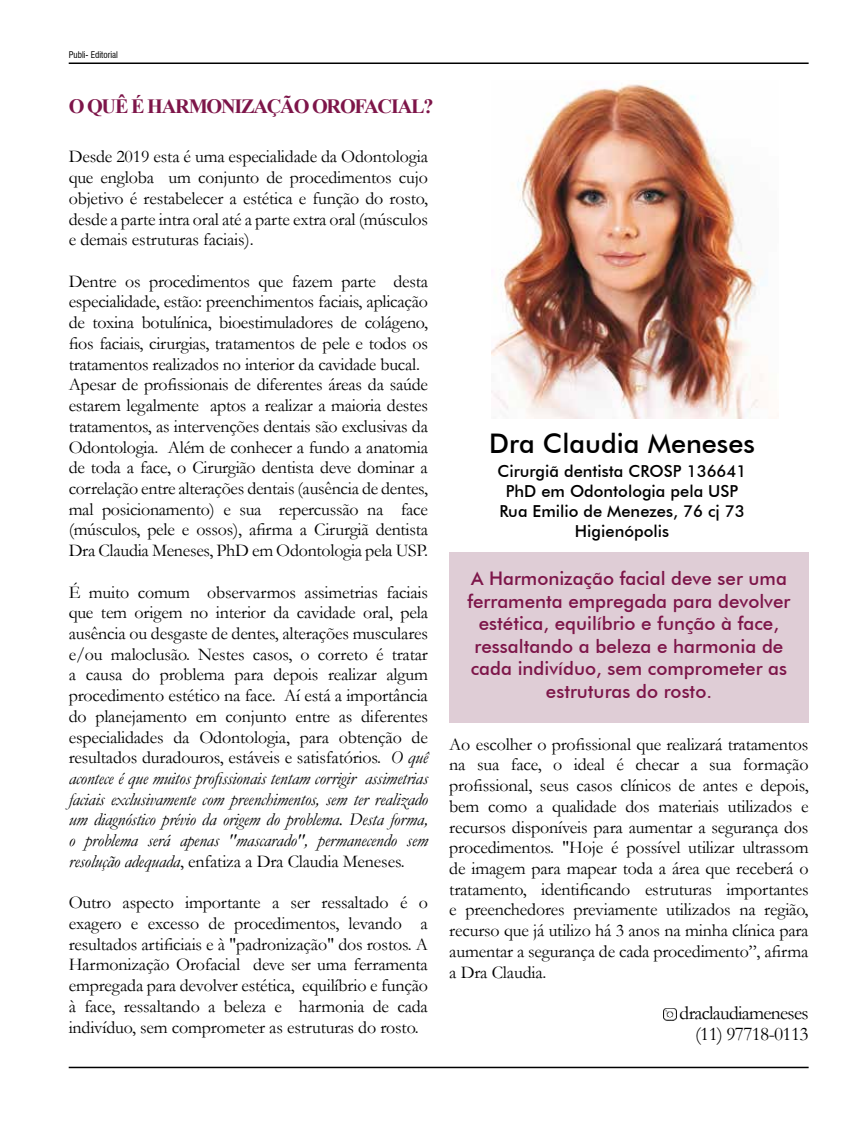
<style>
.page{position:relative;width:859px;height:1132px;background:#fff}
.page>*{position:absolute;margin:0;border:0;box-sizing:border-box;transform-origin:0 0}
.t1{font:500 27px "Futura BT";color:#000}
.t2{font:700 20.25px "Times New Roman";letter-spacing:-.06em;color:#7d1549}
.t3{font:19.5px/20.7px "Garamond";letter-spacing:-.035em;color:#000;text-align:right}
.t4{font:500 18.75px/22.5px "Futura BT";color:#7d1549;text-align:center}
.t5{font:18px/20.7px "Garamond";letter-spacing:-.015em;color:#000;text-align:justify}
.t6{font:500 16.5px/19.8px "Futura BT";color:#000;text-align:center}
.t7{font:condensed 9px "Swiss 721 BT";color:#000}
.s1{font-style:italic}
</style>
<div class="page">
<div style="left:449px;top:552px;width:360px;height:170px;background:#dfcdd6"></div>
<img style="left:664px;top:1008px;width:12px;height:13px">
<img style="left:492px;top:83px;width:274px;height:335px">
<hr style="left:69px;top:62px;width:740px;height:2px;background:#000">
<hr style="left:69px;top:1066px;width:740px;height:1px;background:#000">
<p class="t7" style="left:69px;top:49px;width:51px">Publi- Editorial</p>
<p class="t2" style="left:69px;top:92px;width:366px">O QUÊ É HARMONIZAÇÃO OROFACIAL?</p>
<p class="t5" style="left:69px;top:146px;width:361px">Desde 2019 esta é uma especialidade da Odontologia que engloba um conjunto de procedimentos cujo objetivo é restabelecer a estética e função do rosto, desde a parte intra oral até a parte extra oral (músculos e demais estruturas faciais).</p>
<p class="t5" style="left:69px;top:270px;width:361px;text-align:left">Dentre os procedimentos que fazem parte desta especialidade, estão: preenchimentos faciais, aplicação de toxina botulínica, bioestimuladores de colágeno, fios faciais, cirurgias, tratamentos de pele e todos os tratamentos realizados no interior da cavidade bucal.<br>Apesar de profissionais de diferentes áreas da saúde estarem legalmente aptos a realizar a maioria destes tratamentos, as intervenções dentais são exclusivas da Odontologia. Além de conhecer a fundo a anatomia de toda a face, o Cirurgião dentista deve dominar a correlação entre alterações dentais (ausência de dentes, mal posicionamento) e sua repercussão na face (músculos, pele e ossos), afirma a Cirurgiã dentista Dra Claudia Meneses, PhD em Odontologia pela USP.</p>
<p class="t5" style="left:69px;top:581px;width:361px">É muito comum observarmos assimetrias faciais que tem origem no interior da cavidade oral, pela ausência ou desgaste de dentes, alterações musculares e/ou maloclusão. Nestes casos, o correto é tratar a causa do problema para depois realizar algum procedimento estético na face. Aí está a importância do planejamento em conjunto entre as diferentes especialidades da Odontologia, para obtenção de resultados duradouros, estáveis e satisfatórios. <span class="s1">O quê acontece é que muitos profissionais tentam corrigir assimetrias faciais exclusivamente com preenchimentos, sem ter realizado um diagnóstico prévio da origem do problema. Desta forma, o problema será apenas "mascarado", permanecendo sem resolução adequada</span>, enfatiza a Dra Claudia Meneses.</p>
<p class="t5" style="left:69px;top:891px;width:361px">Outro aspecto importante a ser ressaltado é o exagero e excesso de procedimentos, levando a resultados artificiais e à "padronização" dos rostos. A Harmonização Orofacial deve ser uma ferramenta empregada para devolver estética, equilíbrio e função à face, ressaltando a beleza e harmonia de cada indivíduo, sem comprometer as estruturas do rosto.</p>
<h1 class="t1" style="left:489px;top:427px;width:267px">Dra Claudia Meneses</h1>
<p class="t6" style="left:498px;top:461px;width:250px">Cirurgiã dentista CROSP 136641<br>PhD em Odontologia pela USP<br>Rua Emilio de Menezes, 76 cj 73<br>Higienópolis</p>
<p class="t4" style="left:467px;top:567px;width:324px">A Harmonização facial deve ser uma ferramenta empregada para devolver estética, equilíbrio e função à face, ressaltando a beleza e harmonia de cada indivíduo, sem comprometer as estruturas do rosto.</p>
<p class="t5" style="left:449px;top:733px;width:361px">Ao escolher o profissional que realizará tratamentos na sua face, o ideal é checar a sua formação profissional, seus casos clínicos de antes e depois, bem como a qualidade dos materiais utilizados e recursos disponíveis para aumentar a segurança dos procedimentos. "Hoje é possível utilizar ultrassom de imagem para mapear toda a área que receberá o tratamento, identificando estruturas importantes e preenchedores previamente utilizados na região, recurso que já utilizo há 3 anos na minha clínica para aumentar a segurança de cada procedimento”, afirma a Dra Claudia.</p>
<p class="t3" style="left:680px;top:1001px;width:131px">draclaudiameneses (11) 97718-0113</p>
</div>
